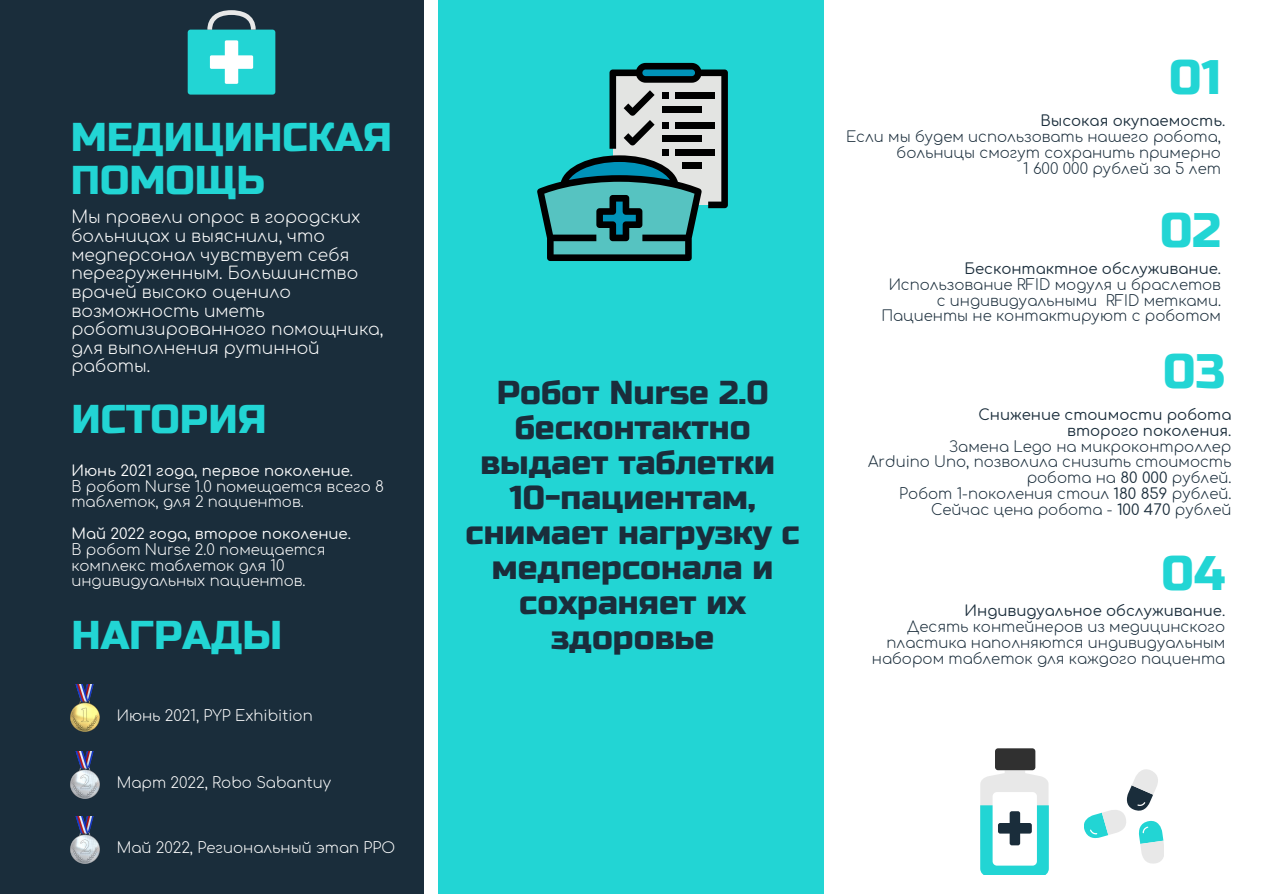
<style>
.page{position:relative;width:1263px;height:894px;background:#fff}
.page>*{position:absolute;margin:0;border:0;box-sizing:border-box;transform-origin:0 0}
.t1{font:48.45px "Russo One";color:#22d5d4}
.t2{font:40.2px/43.8px "Russo One";color:#22d5d4}
.t3{font:33.15px/35px "Russo One";color:#1a2d3b;text-align:center}
.t4{font:300 17.1px/18.6px "Comfortaa";color:#fff}
.t5{font:300 14.85px/15.8px "Comfortaa";color:#1a2d3b;text-align:right}
.t6{font:300 14.85px/15.8px "Comfortaa";color:#fff}
.t7{font:14.85px/15.8px "Comfortaa";color:#1a2d3b;text-align:right}
.t8{font:14.85px "Comfortaa";color:#fff}
.s1{font-weight:400}
</style>
<div class="page">
<div style="left:0;top:0;width:423px;height:893px;background:#1a2d3b"></div>
<div style="left:438px;top:0;width:385px;height:893px;background:#22d5d4"></div>
<div style="left:188px;top:30px;width:87px;height:65px;background:#22d5d4;border-radius:3px"></div>
<div style="left:210px;top:55px;width:43px;height:14px;background:#fff;border-radius:2px"></div>
<div style="left:225px;top:40px;width:13px;height:44px;background:#fff;border-radius:2px"></div>
<svg style="left:207px;top:10px;width:49px;height:20px"></svg>
<svg style="left:980px;top:770px;width:69px;height:104px;background:#83dfdf"></svg>
<div style="left:993px;top:791px;width:44px;height:74px;background:#fff;border-radius:4px"></div>
<div style="left:995px;top:748px;width:40px;height:22px;background:#303030;border-radius:3px"></div>
<div style="left:998px;top:822px;width:34px;height:11px;background:#1a2d3b;border-radius:2px"></div>
<div style="left:1010px;top:811px;width:10px;height:34px;background:#1a2d3b;border-radius:2px"></div>
<svg style="left:1084px;top:769px;width:80px;height:94px"></svg>
<img style="left:71px;top:816px;width:29px;height:47px">
<img style="left:71px;top:751px;width:29px;height:47px">
<img style="left:71px;top:684px;width:29px;height:47px">
<svg style="left:537px;top:63px;width:191px;height:198px"></svg>
<div style="left:662px;top:93px;width:7px;height:6px;background:#000"></div>
<div style="left:675px;top:93px;width:40px;height:6px;background:#000"></div>
<div style="left:662px;top:106px;width:40px;height:6px;background:#000"></div>
<div style="left:662px;top:122px;width:7px;height:7px;background:#000"></div>
<div style="left:675px;top:122px;width:40px;height:7px;background:#000"></div>
<div style="left:662px;top:135px;width:40px;height:7px;background:#000"></div>
<div style="left:662px;top:149px;width:7px;height:6px;background:#000"></div>
<div style="left:675px;top:149px;width:40px;height:6px;background:#000"></div>
<div style="left:682px;top:162px;width:20px;height:6px;background:#000"></div>
<h2 class="t2" style="left:71px;top:115px;width:323px">МЕДИЦИНСКАЯ<br>ПОМОЩЬ</h2>
<p class="t4" style="left:71px;top:208px;width:314px">Мы провели опрос в городских больницах и выяснили, что медперсонал чувствует себя перегруженным. Большинство врачей высоко оценило возможность иметь роботизированного помощника, для выполнения рутинной работы.</p>
<h2 class="t2" style="left:71px;top:397px;width:197px">ИСТОРИЯ</h2>
<p class="t8" style="left:71px;top:462px;width:283px">Июнь 2021 года, первое поколение.</p>
<p class="t6" style="left:71px;top:479px;width:314px">В робот Nurse 1.0 помещается всего 8 таблеток, для 2 пациентов.</p>
<p class="t8" style="left:71px;top:525px;width:281px">Май 2022 года, второе поколение.</p>
<p class="t6" style="left:71px;top:542px;width:255px">В робот Nurse 2.0 помещается комплекс таблеток для 10 индивидуальных пациентов.</p>
<h2 class="t2" style="left:71px;top:613px;width:212px">НАГРАДЫ</h2>
<p class="t6" style="left:117px;top:708px;width:197px">Июнь 2021, PYP Exhibition</p>
<p class="t6" style="left:117px;top:774px;width:216px">Март 2022, Robo Sabantuy</p>
<p class="t6" style="left:117px;top:840px;width:280px">Май 2022, Региональный этап РРО</p>
<h3 class="t3" style="left:465px;top:375px;width:336px">Робот Nurse 2.0 бесконтактно выдает таблетки<br>10-пациентам, снимает нагрузку с медперсонала и сохраняет их здоровье</h3>
<h1 class="t1" style="left:1169px;top:49px;width:54px">01</h1>
<p class="t7" style="left:1040px;top:114px;width:186px">Высокая окупаемость.</p>
<p class="t5" style="left:846px;top:129px;width:376px">Если мы будем использовать нашего робота, больницы смогут сохранить примерно<br>1 600 000 рублей за 5 лет</p>
<h1 class="t1" style="left:1160px;top:202px;width:63px">02</h1>
<p class="t7" style="left:964px;top:261px;width:258px">Бесконтактное обслуживание.</p>
<p class="t5" style="left:881px;top:277px;width:341px">Использование RFID модуля и браслетов с индивидуальными RFID метками.<br>Пациенты не контактируют с роботом</p>
<h1 class="t1" style="left:1163px;top:343px;width:63px">03</h1>
<p class="t7" style="left:978px;top:407px;width:255px">Снижение стоимости робота второго поколения.</p>
<p class="t5" style="left:868px;top:438px;width:365px">Замена Lego на микроконтроллер<br>Arduino Uno, позволила снизить стоимость робота на <span class="s1">80 000</span> рублей.<br>Робот 1-поколения стоил <span class="s1">180 859</span> рублей.<br>Сейчас цена робота - <span class="s1">100 470</span> рублей</p>
<h1 class="t1" style="left:1161px;top:544px;width:65px">04</h1>
<p class="t7" style="left:965px;top:603px;width:262px">Индивидуальное обслуживание.</p>
<p class="t5" style="left:872px;top:619px;width:355px">Десять контейнеров из медицинского пластика наполняются индивидуальным набором таблеток для каждого пациента</p>
</div>
